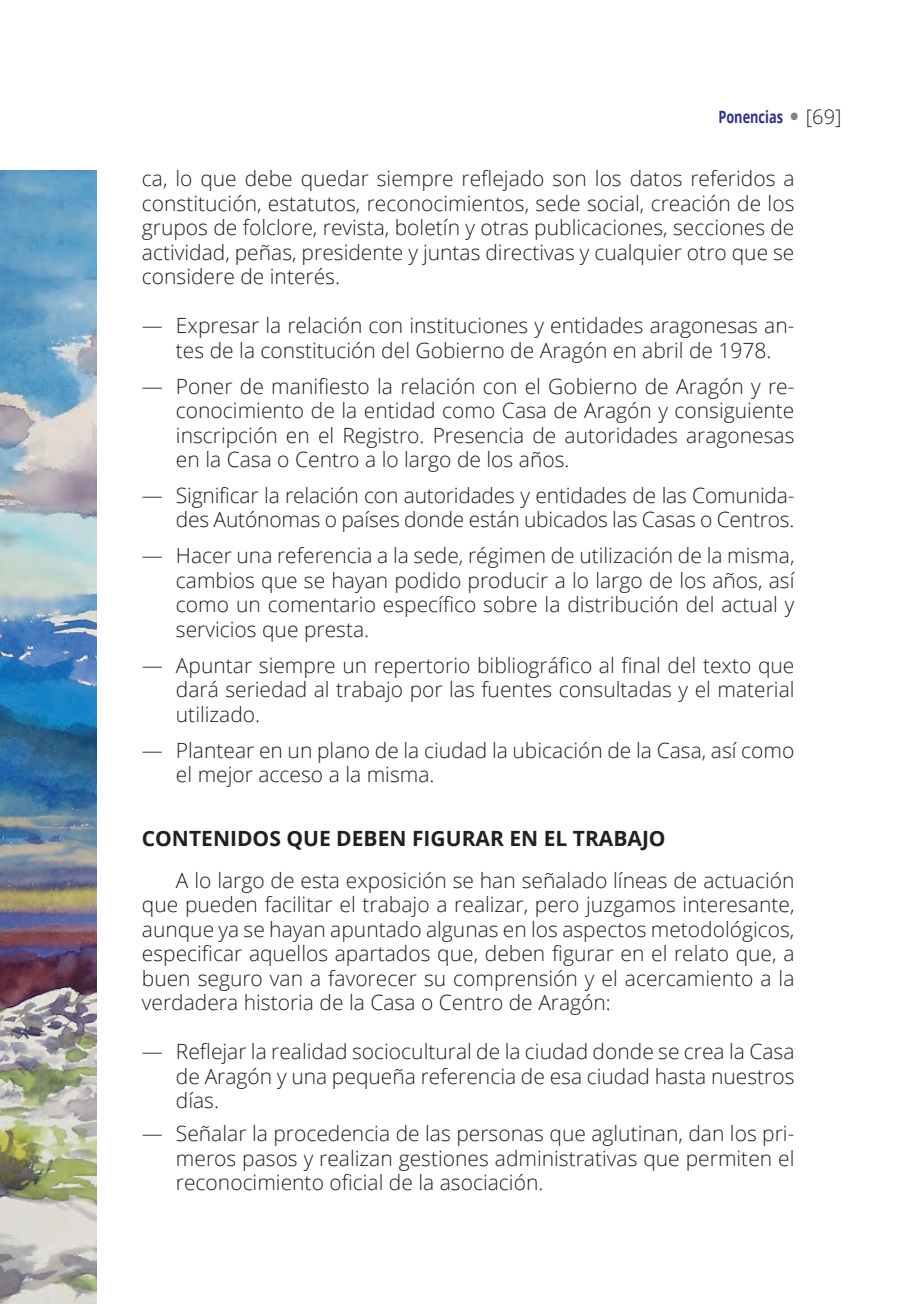
<style>
.page{position:relative;width:908px;height:1304px;background:#fff}
.page>*{position:absolute;margin:0;border:0;box-sizing:border-box;transform-origin:0 0}
.t1{font:300 21px/24.6px "Open Sans";color:#231f20;text-align:justify}
.t2{font:700 21px "Open Sans";color:#231f20}
.t3{font:700 17px "Open Sans";color:#2e3092;scale:.75 1}
.s1{font-size:24px;color:#808285}
.s2{font-weight:300;font-size:20px;color:#231f20}
</style>
<div class="page">
<img style="left:0;top:170px;width:96px;height:1134px">
<p class="t3" style="left:718px;top:105px;width:165px">Ponencias <span class="s1">•</span> <span class="s2">[69]</span></p>
<p class="t1" style="left:142px;top:166px;width:654px">ca, lo que debe quedar siempre reflejado son los datos referidos a constitución, estatutos, reconocimientos, sede social, creación de los grupos de folclore, revista, boletín y otras publicaciones, secciones de actividad, peñas, presidente y juntas directivas y cualquier otro que se considere de interés.</p>
<p class="t1" style="left:142px;top:313px;width:653px;text-align:center">— Expresar la relación con instituciones y entidades aragonesas an&shy;tes de la constitución del Gobierno de Aragón en abril de 1978.</p>
<p class="t1" style="left:176px;top:373px;width:619px;text-indent:-34px">— Poner de manifiesto la relación con el Gobierno de Aragón y re&shy;conocimiento de la entidad como Casa de Aragón y consiguiente inscripción en el Registro. Presencia de autoridades aragonesas en la Casa o Centro a lo largo de los años.</p>
<p class="t1" style="left:142px;top:482px;width:654px;text-align:right">— Significar la relación con autoridades y entidades de las Comunida&shy;des Autónomas o países donde están ubicados las Casas o Centros.</p>
<p class="t1" style="left:176px;top:543px;width:619px;text-indent:-34px">— Hacer una referencia a la sede, régimen de utilización de la misma, cambios que se hayan podido producir a lo largo de los años, así como un comentario específico sobre la distribución del actual y servicios que presta.</p>
<p class="t1" style="left:176px;top:652px;width:620px;text-indent:-34px">— Apuntar siempre un repertorio bibliográfico al final del texto que dará seriedad al trabajo por las fuentes consultadas y el material utilizado.</p>
<p class="t1" style="left:176px;top:737px;width:619px;text-indent:-34px">— Plantear en un plano de la ciudad la ubicación de la Casa, así como el mejor acceso a la misma.</p>
<p class="t2" style="left:142px;top:824px;width:525px">CONTENI DOS QUE DEBEN FIGURAR EN EL TRABAJO</p>
<p class="t1" style="left:142px;top:867px;width:654px;text-indent:34px">A lo largo de esta exposición se han señalado líneas de actuación que pueden facilitar el trabajo a realizar, pero juzgamos interesante, aunque ya se hayan apuntado algunas en los aspectos metodológicos, especificar aquellos apartados que, deben figurar en el relato que, a buen seguro van a favorecer su comprensión y el acercamiento a la verdadera historia de la Casa o Centro de Aragón:</p>
<p class="t1" style="left:176px;top:1039px;width:619px;text-indent:-34px">— Reflejar la realidad sociocultural de la ciudad donde se crea la Casa de Aragón y una pequeña referencia de esa ciudad hasta nuestros días.</p>
<p class="t1" style="left:176px;top:1121px;width:619px;text-indent:-34px">— Señalar la procedencia de las personas que aglutinan, dan los pri&shy;meros pasos y realizan gestiones administrativas que permiten el reconocimiento oficial de la asociación.</p>
</div>
